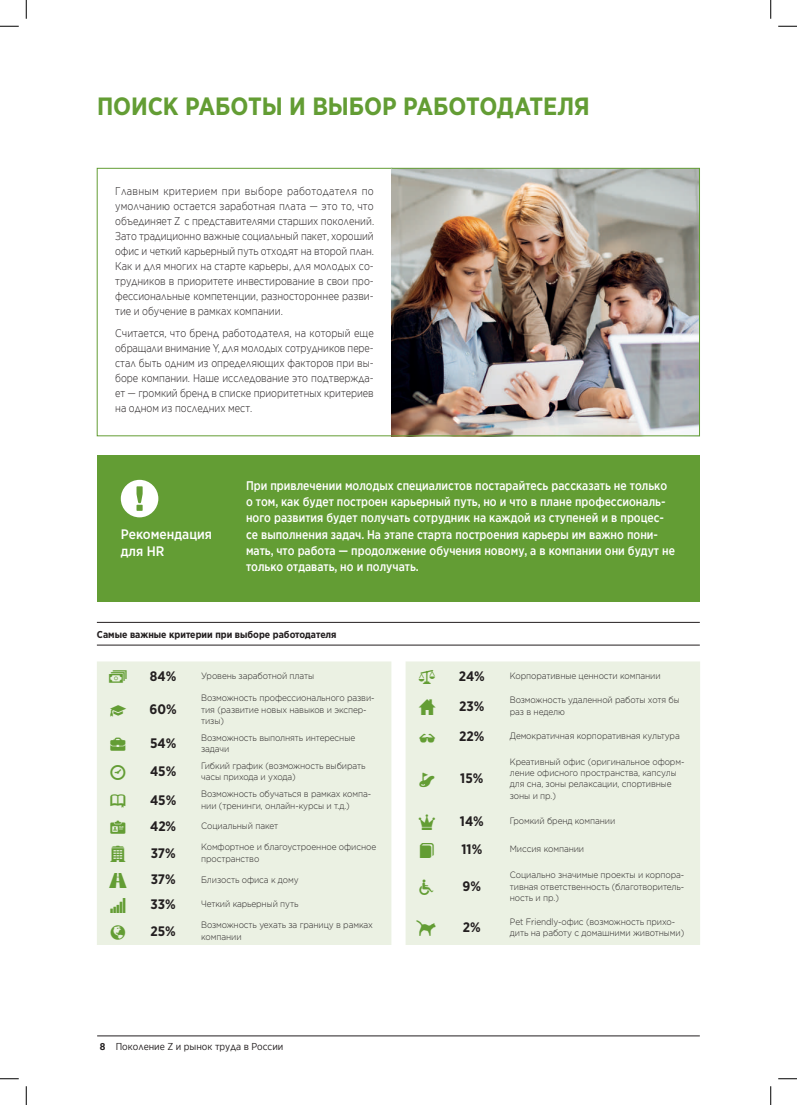
<style>
.page{position:relative;width:797px;height:1105px;background:#fff}
.page>*{position:absolute;margin:0;border:0;box-sizing:border-box;transform-origin:0 0}
.t1{font:700 25px "Gotham Pro Narrow";letter-spacing:-.005em;color:#639d34}
.t2{font:700 13.75px "Gotham Pro Narrow";color:#231f20}
.t3{font:500 13.75px/16.5px "Gotham Pro Narrow";color:#fff}
.t4{font:500 12.5px/16.2px "Gotham Narrow";color:#fff;scale:.95 1}
.t5{font:300 11.25px/15px "Gotham Narrow";color:#231f20;text-align:justify;scale:.96 1}
.t6{font:300 11.25px/15px "Gotham Narrow";color:#231f20;text-align:justify;scale:.95 1}
.t7{font:700 10px "Gotham Pro Narrow";color:#231f20}
.t8{font:10px "Gotham Narrow";color:#231f20}
.t9{font:300 9.12px/11.2px "Gotham Pro";letter-spacing:-.01em;color:#231f20;scale:.9 1}
.s1{font-weight:700}
</style>
<div class="page">
<hr style="left:97px;top:1035px;width:602px;height:1px;background:#231f20">
<div style="left:97px;top:455px;width:602px;height:146px;background:#639d34"></div>
<svg style="left:121px;top:480px;width:37px;height:37px"></svg>
<hr style="left:97px;top:622px;width:602px;height:1px;background:#231f20">
<hr style="left:97px;top:645px;width:602px;height:1px;background:#231f20">
<div style="left:97px;top:661px;width:294px;height:284px;background:#ebf1e3"></div>
<div style="left:405px;top:661px;width:295px;height:284px;background:#ebf1e3"></div>
<img style="left:393px;top:170px;width:304px;height:264px">
<div style="left:391px;top:168px;width:308px;height:268px;border:1px solid #639d34"></div>
<svg style="left:0;top:25px;width:19px;height:2px"></svg>
<svg style="left:778px;top:25px;width:19px;height:2px"></svg>
<svg style="left:0;top:1078px;width:19px;height:1px"></svg>
<svg style="left:778px;top:1078px;width:19px;height:1px"></svg>
<svg style="left:25px;top:0;width:2px;height:19px"></svg>
<svg style="left:25px;top:1086px;width:2px;height:19px"></svg>
<svg style="left:770px;top:0;width:1px;height:19px"></svg>
<svg style="left:770px;top:1086px;width:1px;height:19px"></svg>
<svg style="left:109px;top:671px;width:18px;height:12px"></svg>
<svg style="left:110px;top:705px;width:16px;height:12px"></svg>
<svg style="left:111px;top:737px;width:15px;height:13px"></svg>
<svg style="left:111px;top:765px;width:15px;height:15px"></svg>
<svg style="left:111px;top:795px;width:15px;height:13px"></svg>
<svg style="left:111px;top:821px;width:15px;height:13px"></svg>
<svg style="left:111px;top:845px;width:15px;height:16px"></svg>
<svg style="left:109px;top:873px;width:18px;height:15px"></svg>
<svg style="left:111px;top:898px;width:15px;height:15px"></svg>
<svg style="left:111px;top:925px;width:14px;height:14px"></svg>
<svg style="left:419px;top:670px;width:16px;height:14px"></svg>
<svg style="left:419px;top:699px;width:16px;height:15px"></svg>
<svg style="left:419px;top:733px;width:16px;height:9px"></svg>
<svg style="left:418px;top:773px;width:17px;height:15px"></svg>
<svg style="left:419px;top:814px;width:16px;height:16px"></svg>
<svg style="left:420px;top:843px;width:14px;height:15px"></svg>
<svg style="left:419px;top:880px;width:14px;height:15px"></svg>
<svg style="left:416px;top:920px;width:19px;height:16px"></svg>
<h1 class="t1" style="left:97px;top:91px;width:494px">ПОИСК РАБОТЫ И ВЫБОР РАБОТОДАТЕЛЯ</h1>
<p class="t5" style="left:115px;top:184px;width:271px">Главным критерием при выборе работодателя по умолчанию остается заработная плата — это то, что объединяет Z с представителями старших поколений.<br>Зато традиционно важные социальный пакет, хороший офис и четкий карьерный путь отходят на второй план.<br>Как и для многих на старте карьеры, для молодых со&shy;трудников в приоритете инвестирование в свои про&shy;фессиональные компетенции, разностороннее разви&shy;тие и обучение в рамках компании.</p>
<p class="t6" style="left:115px;top:325px;width:274px">Считается, что бренд работодателя, на который еще обращали внимание Y, для молодых сотрудников пере&shy;стал быть одним из определяющих факторов при вы&shy;боре компании. Наше исследование это подтвержда&shy;ет — громкий бренд в списке приоритетных критериев на одном из последних мест.</p>
<h2 class="t3" style="left:121px;top:526px;width:93px">Рекомендация для HR</h2>
<p class="t4" style="left:246px;top:477px;width:453px">При привлечении молодых специалистов постарайтесь рассказать не только о том, как будет построен карьерный путь, но и что в плане профессиональ&shy;ного развития будет получать сотрудник на каждой из ступеней и в процес&shy;се выполнения задач. На этапе старта построения карьеры им важно пони&shy;мать, что работа — продолжение обучения новому, а в компании они будут не только отдавать, но и получать.</p>
<p class="t7" style="left:97px;top:628px;width:241px">Самые важные критерии при выборе работодателя</p>
<h2 class="t2" style="left:150px;top:668px;width:28px">84%</h2>
<p class="t9" style="left:201px;top:670px;width:127px">Уровень заработной платы</p>
<h2 class="t2" style="left:150px;top:701px;width:29px">60%</h2>
<p class="t9" style="left:201px;top:692px;width:194px">Возможность профессионального разви&shy;тия (развитие новых навыков и экспер&shy;тизы)</p>
<h2 class="t2" style="left:150px;top:735px;width:28px">54%</h2>
<p class="t9" style="left:201px;top:732px;width:173px">Возможность выполнять интересные задачи</p>
<h2 class="t2" style="left:150px;top:763px;width:28px">45%</h2>
<p class="t9" style="left:201px;top:760px;width:184px">Гибкий график (возможность выбирать часы прихода и ухода)</p>
<h2 class="t2" style="left:150px;top:792px;width:28px">45%</h2>
<p class="t9" style="left:201px;top:788px;width:190px">Возможность обучаться в рамках компа&shy;нии (тренинги, онлайн-курсы и т.д.)</p>
<h2 class="t2" style="left:150px;top:818px;width:28px">42%</h2>
<p class="t9" style="left:201px;top:821px;width:87px">Социальный пакет</p>
<h2 class="t2" style="left:151px;top:845px;width:26px">37%</h2>
<p class="t9" style="left:201px;top:842px;width:196px">Комфортное и благоустроенное офисное пространство</p>
<h2 class="t2" style="left:151px;top:872px;width:26px">37%</h2>
<p class="t9" style="left:201px;top:874px;width:110px">Близость офиса к дому</p>
<h2 class="t2" style="left:150px;top:896px;width:27px">33%</h2>
<p class="t9" style="left:201px;top:899px;width:110px">Четкий карьерный путь</p>
<h2 class="t2" style="left:150px;top:923px;width:27px">25%</h2>
<p class="t9" style="left:201px;top:920px;width:192px">Возможность уехать за границу в рамках компании</p>
<p class="t8" style="left:100px;top:1041px;width:185px"><span class="s1">8</span> Поколение Z и рынок труда в России</p>
<h2 class="t2" style="left:459px;top:668px;width:27px">24%</h2>
<p class="t9" style="left:510px;top:670px;width:169px">Корпоративные ценности компании</p>
<h2 class="t2" style="left:459px;top:698px;width:27px">23%</h2>
<p class="t9" style="left:510px;top:695px;width:190px">Возможность удаленной работы хотя бы раз в неделю</p>
<h2 class="t2" style="left:459px;top:728px;width:27px">22%</h2>
<p class="t9" style="left:510px;top:730px;width:190px">Демократичная корпоративная культура</p>
<h2 class="t2" style="left:460px;top:771px;width:25px">15%</h2>
<p class="t9" style="left:510px;top:756px;width:195px">Креативный офис (оригинальное оформ&shy;ление офисного пространства, капсулы для сна, зоны релаксации, спортивные зоны и пр.)</p>
<h2 class="t2" style="left:460px;top:813px;width:25px">14%</h2>
<p class="t9" style="left:510px;top:815px;width:119px">Громкий бренд компании</p>
<h2 class="t2" style="left:461px;top:841px;width:22px">11%</h2>
<p class="t9" style="left:510px;top:844px;width:84px">Миссия компании</p>
<h2 class="t2" style="left:462px;top:879px;width:20px">9%</h2>
<p class="t9" style="left:510px;top:870px;width:195px;text-align:justify">Социально значимые проекты и корпора&shy;тивная ответственность (благотворитель&shy;ность и пр.)</p>
<h2 class="t2" style="left:463px;top:919px;width:19px">2%</h2>
<p class="t9" style="left:510px;top:916px;width:195px">Pet Friendly-офис (возможность прихо&shy;дить на работу с домашними животными)</p>
</div>
